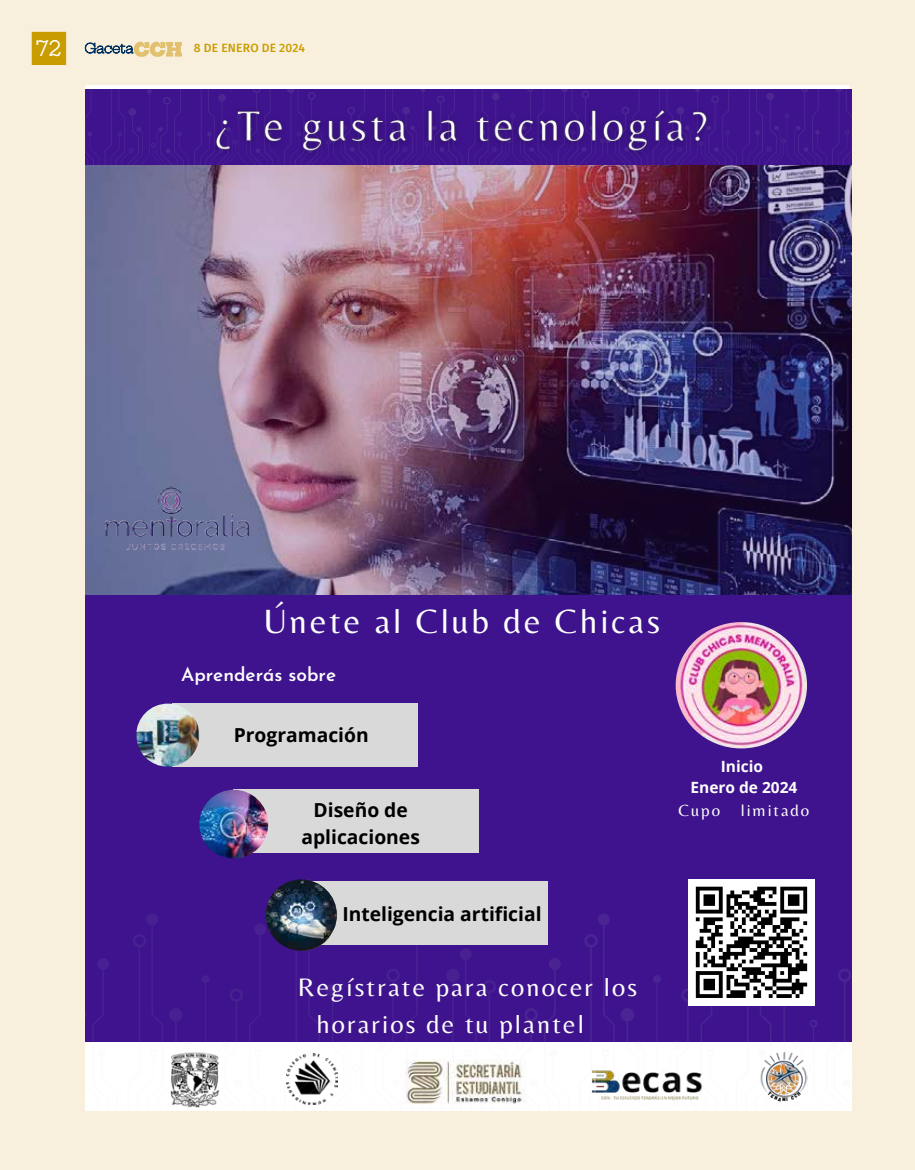
<style>
.page{position:relative;width:915px;height:1170px;background:#fff}
.page>*{position:absolute;margin:0;border:0;box-sizing:border-box;transform-origin:0 0}
.t1{font:34.95px "Belleza";letter-spacing:.08em;color:#fefefd}
.t2{font:26.4px/36.6px "Belleza";letter-spacing:.08em;color:#fefefd}
.t3{font:21px "Hepta Slab";color:#fff}
.t4{font:700 19.2px/26.5px "Open Sans";color:#000;text-align:center}
.t5{font:600 18.9px "Josefin Sans";color:#fff}
.t6{font:16.8px "Belleza";letter-spacing:.12em;color:#fefefd}
.t7{font:700 15.45px/21.3px "Open Sans";color:#fefefd;text-align:center}
.t8{font:500 12px "Fira Sans";letter-spacing:.015em;color:#c99d00}
</style>
<div class="page">
<div style="left:0;top:0;width:914px;height:1169px;background:#f8efdc"></div>
<div style="left:85px;top:89px;width:765px;height:1021px;background:#3e138d"></div>
<img style="left:278px;top:115px;width:337px;height:47px">
<div style="left:85px;top:1042px;width:765px;height:68px;background:#fff"></div>
<img style="left:431px;top:1059px;width:9px;height:45px">
<img style="left:645px;top:1072px;width:14px;height:28px">
<div style="left:358px;top:1019px;width:8px;height:8px;background:#482092;border-radius:4px"></div>
<div style="left:201px;top:975px;width:8px;height:8px;background:#482092;border-radius:4px"></div>
<svg style="left:85px;top:958px;width:24px;height:67px"></svg>
<svg style="left:375px;top:944px;width:56px;height:160px"></svg>
<svg style="left:133px;top:914px;width:49px;height:128px"></svg>
<svg style="left:230px;top:924px;width:43px;height:118px"></svg>
<svg style="left:284px;top:879px;width:79px;height:226px"></svg>
<img style="left:170px;top:1052px;width:49px;height:56px">
<div style="left:809px;top:1019px;width:8px;height:8px;background:#492393;border-radius:4px"></div>
<div style="left:652px;top:975px;width:8px;height:8px;background:#4b2493;border-radius:4px"></div>
<svg style="left:833px;top:969px;width:17px;height:73px"></svg>
<svg style="left:440px;top:948px;width:121px;height:156px"></svg>
<svg style="left:584px;top:914px;width:61px;height:186px"></svg>
<img style="left:85px;top:165px;width:765px;height:429px">
<svg style="left:85px;top:111px;width:14px;height:56px"></svg>
<svg style="left:105px;top:89px;width:173px;height:78px"></svg>
<svg style="left:284px;top:89px;width:178px;height:78px"></svg>
<svg style="left:468px;top:89px;width:46px;height:76px"></svg>
<svg style="left:520px;top:89px;width:89px;height:76px"></svg>
<svg style="left:615px;top:89px;width:117px;height:76px"></svg>
<svg style="left:742px;top:89px;width:108px;height:76px"></svg>
<img style="left:675px;top:622px;width:131px;height:126px">
<img style="left:85px;top:474px;width:177px;height:102px">
<div style="left:172px;top:703px;width:245px;height:63px;background:#d9d9d9"></div>
<img style="left:136px;top:703px;width:63px;height:63px;border-radius:32px">
<div style="left:234px;top:789px;width:244px;height:63px;background:#d9d9d9"></div>
<img style="left:199px;top:789px;width:69px;height:69px;border-radius:34px">
<div style="left:302px;top:881px;width:245px;height:63px;background:#d9d9d9"></div>
<img style="left:265px;top:879px;width:72px;height:71px;border-radius:36px">
<svg style="left:85px;top:34px;width:97px;height:23px;background:#d7cfb5"></svg>
<div style="left:32px;top:32px;width:34px;height:33px;background:#c99d00"></div>
<svg style="left:659px;top:879px;width:156px;height:222px"></svg>
<p class="t3" style="left:36px;top:31px;width:27px">72</p>
<p class="t8" style="left:194px;top:39px;width:113px">8 DE ENERO DE 2024</p>
<h1 class="t1" style="left:264px;top:600px;width:397px">Únete al Club de Chicas</h1>
<p class="t5" style="left:181px;top:658px;width:156px">Aprenderás sobre</p>
<p class="t4" style="left:234px;top:721px;width:136px">Programación</p>
<p class="t4" style="left:301px;top:796px;width:120px">Diseño de aplicaciones</p>
<p class="t7" style="left:690px;top:755px;width:108px">Inicio<br>Enero de 2024</p>
<p class="t6" style="left:678px;top:800px;width:132px">Cupo limitado</p>
<p class="t4" style="left:342px;top:900px;width:201px">Inteligencia artificial</p>
<h2 class="t2" style="left:316px;top:968px;width:322px;text-indent:-19px">Regístrate para conocer los horarios de tu plantel</h2>
</div>
